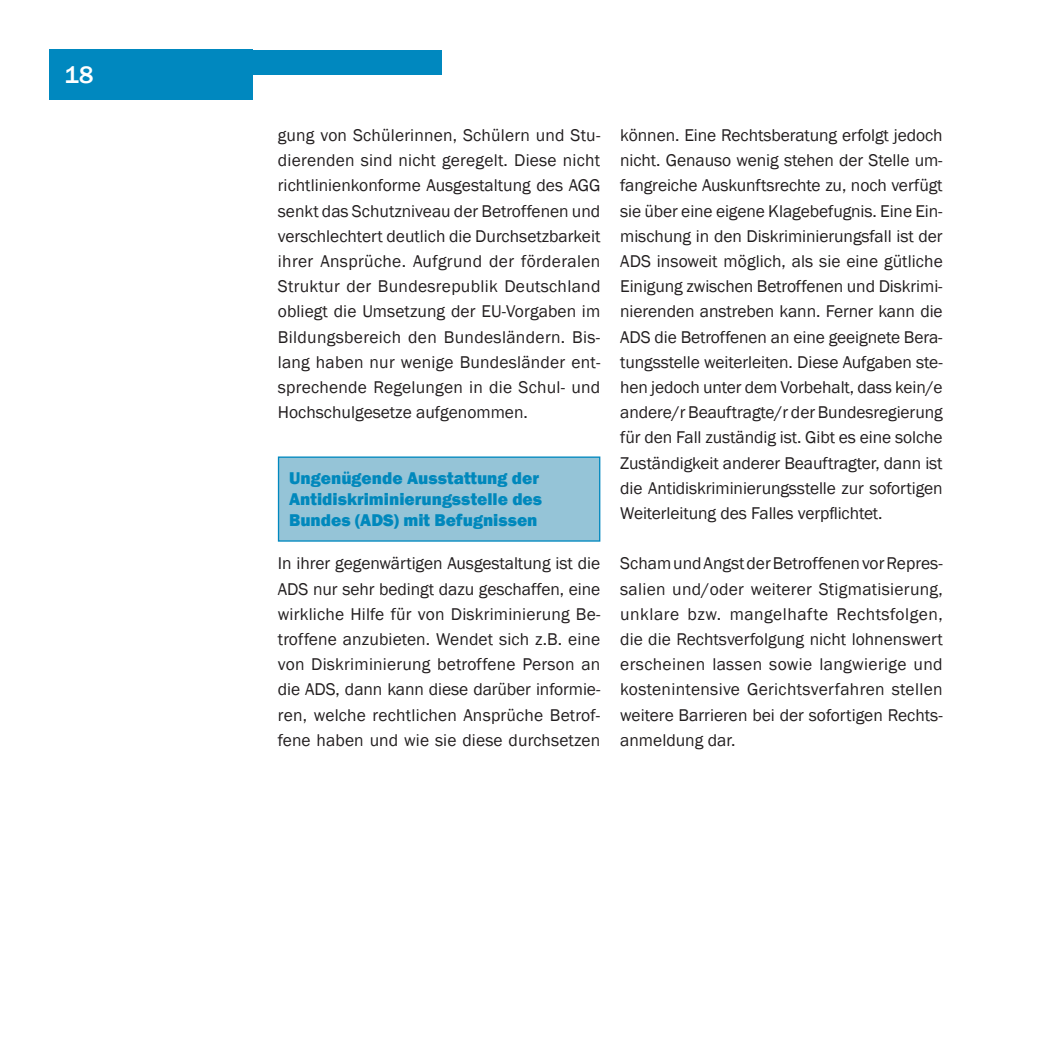
<style>
.page{position:relative;width:1042px;height:1042px;background:#fff}
.page>*{position:absolute;margin:0;border:0;box-sizing:border-box;transform-origin:0 0}
.t1{font:500 24.5px "Franklin Gothic";color:#fff}
.t2{font:17.5px/25.2px "Franklin Gothic";color:#231f20;text-align:justify}
.t3{font:800 17.5px/21px "Franklin Gothic";color:#0088bc}
</style>
<div class="page">
<div style="left:50px;top:50px;width:203px;height:50px;background:#0088bf"></div>
<div style="left:149px;top:50px;width:292px;height:24px;background:#0088bf"></div>
<div style="left:278px;top:457px;width:322px;height:84px;background:#95c4d7"></div>
<div style="left:278px;top:456px;width:322px;height:86px;border:1px solid #0088bf"></div>
<h1 class="t1" style="left:64px;top:60px;width:31px">18</h1>
<p class="t2" style="left:278px;top:123px;width:324px">gung von Schülerinnen, Schülern und Stu&shy;dierenden sind nicht geregelt. Diese nicht richtlinienkonforme Ausgestaltung des AGG senkt das Schutzniveau der Betroffenen und verschlechtert deutlich die Durchsetzbarkeit ihrer Ansprüche. Aufgrund der förderalen Struktur der Bundesrepublik Deutschland obliegt die Umsetzung der EU-Vorgaben im Bildungsbereich den Bundesländern. Bis&shy;lang haben nur wenige Bundesländer ent&shy;sprechende Regelungen in die Schul- und Hochschulgesetze aufgenommen.</p>
<p class="t3" style="left:289px;top:468px;width:255px">Ungenügende Ausstattung der<br>Antidiskriminierungsstelle des<br>Bundes (ADS) mit Befugnissen</p>
<p class="t2" style="left:278px;top:551px;width:324px">In ihrer gegenwärtigen Ausgestaltung ist die ADS nur sehr bedingt dazu geschaffen, eine wirkliche Hilfe für von Diskriminierung Be&shy;troffene anzubieten. Wendet sich z.B. eine von Diskriminierung betroffene Person an die ADS, dann kann diese darüber informie&shy;ren, welche rechtlichen Ansprüche Betrof&shy;fene haben und wie sie diese durchsetzen</p>
<p class="t2" style="left:620px;top:123px;width:324px">können. Eine Rechtsberatung erfolgt jedoch nicht. Genauso wenig stehen der Stelle um&shy;fangreiche Auskunftsrechte zu, noch verfügt sie über eine eigene Klagebefugnis. Eine Ein&shy;mischung in den Diskriminierungsfall ist der ADS insoweit möglich, als sie eine gütliche Einigung zwischen Betroffenen und Diskrimi&shy;nierenden anstreben kann. Ferner kann die ADS die Betroffenen an eine geeignete Bera&shy;tungsstelle weiterleiten. Diese Aufgaben ste&shy;hen jedoch unter dem Vorbehalt, dass kein/e andere/r Beauftragte/r der Bundesregierung für den Fall zuständig ist. Gibt es eine solche Zuständigkeit anderer Beauftragter, dann ist die Antidiskriminierungsstelle zur sofortigen Weiterleitung des Falles verpflichtet.</p>
<p class="t2" style="left:620px;top:551px;width:324px">Scham und Angst der Betroffenen vor Repres&shy;salien und/oder weiterer Stigmatisierung, unklare bzw. mangelhafte Rechtsfolgen, die die Rechtsverfolgung nicht lohnenswert erscheinen lassen sowie langwierige und kostenintensive Gerichtsverfahren stellen weitere Barrieren bei der sofortigen Rechts&shy;anmeldung dar.</p>
</div>
